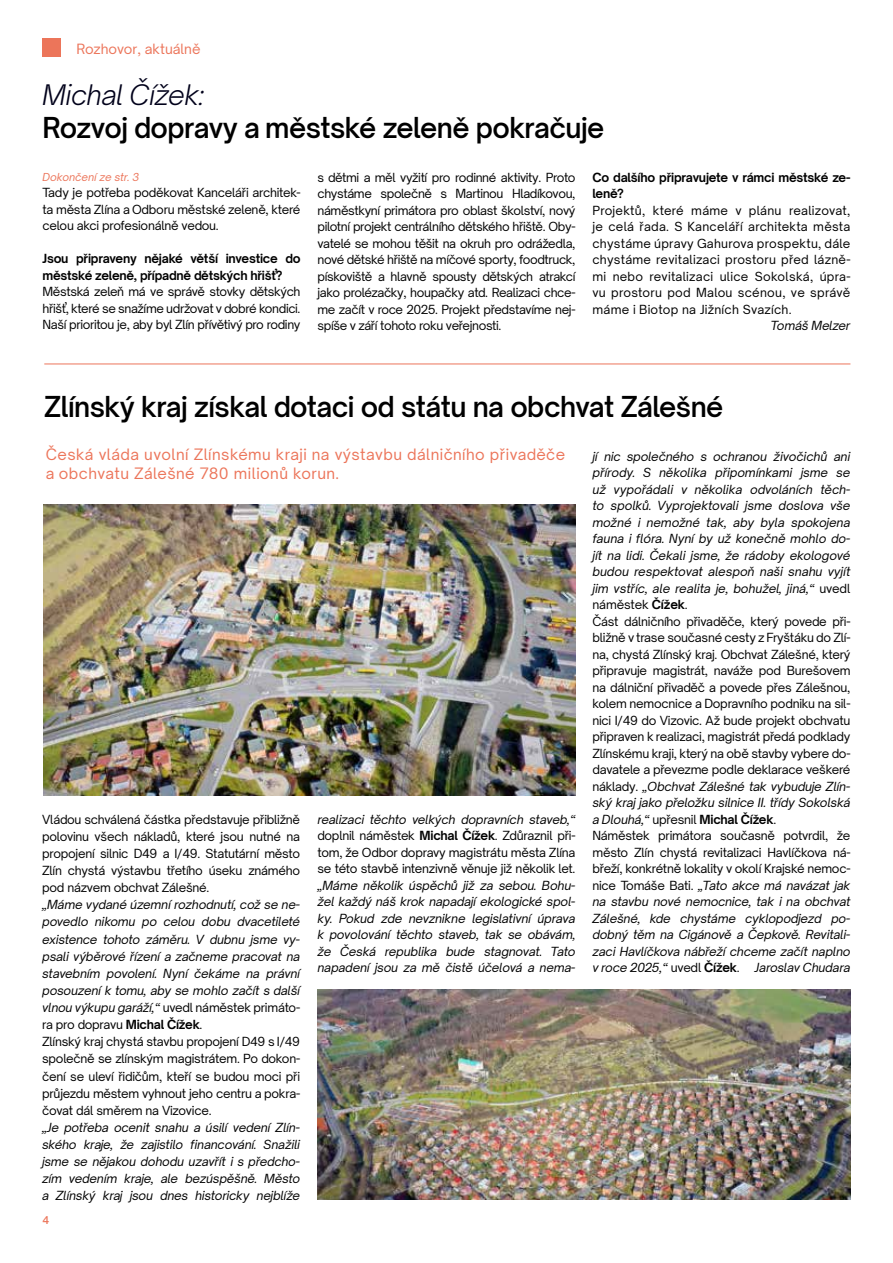
<style>
.page{position:relative;width:893px;height:1263px;background:#fff}
.page>*{position:absolute;margin:0;border:0;box-sizing:border-box;transform-origin:0 0}
.t1{font:600 27px "Open Sauce Sans";letter-spacing:-.02em;color:#000}
.t2{font:italic 300 27px "Open Sauce Sans";letter-spacing:-.02em;color:#00001a}
.t3{font:15px/19.5px "Open Sauce Sans";letter-spacing:.03em;color:#ec755a}
.t4{font:13.5px "Open Sauce Sans";color:#ec755a}
.t5{font:italic 12px/16.5px "Open Sauce Sans";letter-spacing:-.02em;color:#000}
.t6{font:12px/16.5px "Open Sauce Sans";letter-spacing:-.02em;color:#000;text-align:justify}
.t7{font:700 12px/16.5px "Open Sauce Sans";letter-spacing:-.02em;color:#000}
.t8{font:italic 10.5px "Open Sauce Sans";letter-spacing:-.005em;color:#ec755a}
.t9{font:500 10.5px "Open Sauce Sans";color:#ec755a}
.s1{font-style:normal}
.s2{font-weight:700;font-style:normal}
.s3{font-style:italic}
.s4{font-weight:700}
</style>
<div class="page">
<svg style="left:43px;top:38px;width:18px;height:19px"></svg>
<hr style="left:44px;top:364px;width:806px;height:1px;background:#ec755a">
<img style="left:43px;top:505px;width:532px;height:290px">
<img style="left:317px;top:990px;width:533px;height:209px">
<p class="t4" style="left:76px;top:40px;width:126px">Rozhovor, aktuálně</p>
<h1 class="t2" style="left:43px;top:78px;width:163px">Michal Čížek:</h1>
<h1 class="t1" style="left:43px;top:110px;width:563px">Rozvoj dopravy a městské zeleně pokračuje</h1>
<p class="t8" style="left:43px;top:170px;width:98px">Dokončení ze str. 3</p>
<p class="t6" style="left:43px;top:184px;width:259px">Tady je potřeba poděkovat Kanceláři architek&shy;ta města Zlína a Odboru městské zeleně, které celou akci profesionálně vedou.</p>
<p class="t7" style="left:43px;top:250px;width:259px">Jsou připraveny nějaké větší investice do městské zeleně, případně dětských hřišť?</p>
<p class="t6" style="left:43px;top:283px;width:259px">Městská zeleň má ve správě stovky dětských hřišť, které se snažíme udržovat v dobré kondici.<br>Naší prioritou je, aby byl Zlín přívětivý pro rodiny</p>
<p class="t6" style="left:317px;top:169px;width:259px">s dětmi a měl vyžití pro rodinné aktivity. Proto chystáme společně s Martinou Hladíkovou, náměstkyní primátora pro oblast školství, nový pilotní projekt centrálního dětského hřiště. Oby&shy;vatelé se mohou těšit na okruh pro odrážedla, nové dětské hřiště na míčové sporty, foodtruck, pískoviště a hlavně spousty dětských atrakcí jako prolézačky, houpačky atd. Realizaci chce&shy;me začít v roce 2025. Projekt představíme nej&shy;spíše v září tohoto roku veřejnosti.</p>
<p class="t7" style="left:592px;top:169px;width:259px">Co dalšího připravujete v rámci městské ze&shy;leně?</p>
<p class="t6" style="left:592px;top:202px;width:259px">Projektů, které máme v plánu realizovat, je celá řada. S Kanceláří architekta města chystáme úpravy Gahurova prospektu, dále chystáme revitalizaci prostoru před lázně&shy;mi nebo revitalizaci ulice Sokolská, úpra&shy;vu prostoru pod Malou scénou, ve správě máme i Biotop na Jižních Svazích.</p>
<p class="t5" style="left:771px;top:317px;width:81px">Tomáš Melzer</p>
<h1 class="t1" style="left:44px;top:389px;width:681px">Zlínský kraj získal dotaci od státu na obchvat Zálešné</h1>
<p class="t3" style="left:46px;top:444px;width:521px">Česká vláda uvolní Zlínskému kraji na výstavbu dálničního přivaděče a obchvatu Zálešné 780 milionů korun.</p>
<p class="t5" style="left:592px;top:448px;width:259px">jí nic společného s ochranou živočichů ani přírody. S několika připomínkami jsme se už vypořádali v několika odvoláních těch&shy;to spolků. Vyprojektovali jsme doslova vše možné i nemožné tak, aby byla spokojena fauna i flóra. Nyní by už konečně mohlo do&shy;jít na lidi. Čekali jsme, že rádoby ekologové budou respektovat alespoň naši snahu vyjít jim vstříc, ale realita je, bohužel, jiná,“ <span class="s1">uvedl náměstek</span> <span class="s2">Čížek</span><span class="s1">.<br>Část dálničního přivaděče, který povede při&shy;bližně v trase současné cesty z Fryštáku do Zlí&shy;na, chystá Zlínský kraj. Obchvat Zálešné, který připravuje magistrát, naváže pod Burešovem na dálniční přivaděč a povede přes Zálešnou, kolem nemocnice a Dopravního podniku na sil&shy;nici I/49 do Vizovic. Až bude projekt obchvatu připraven k realizaci, magistrát předá podklady Zlínskému kraji, který na obě stavby vybere do&shy;davatele a převezme podle deklarace veškeré náklady.</span> „Obchvat Zálešné tak vybuduje Zlín&shy;ský kraj jako přeložku silnice II. třídy Sokolská a Dlouhá,“ <span class="s1">upřesnil</span> <span class="s2">Michal Čížek</span><span class="s1">.<br>Náměstek primátora současně potvrdil, že město Zlín chystá revitalizaci Havlíčkova ná&shy;břeží, konkrétně lokality v okolí Krajské nemoc&shy;nice Tomáše Bati.</span> „Tato akce má navázat jak na stavbu nové nemocnice, tak i na obchvat Zálešné, kde chystáme cyklopodjezd po&shy;dobný těm na Cigánově a Čepkově. Revitali&shy;zaci Havlíčkova nábřeží chceme začít naplno v roce 2025,“ <span class="s1">uvedl</span> <span class="s2">Čížek</span><span class="s1">.</span></p>
<p class="t6" style="left:42px;top:810px;width:259px;line-height:17.1px">Vládou schválená částka představuje přibližně polovinu všech nákladů, které jsou nutné na propojení silnic D49 a I/49. Statutární město Zlín chystá výstavbu třetího úseku známého pod názvem obchvat Zálešné.</p>
<p class="t5" style="left:42px;top:896px;width:259px;line-height:17.1px">„Máme vydané územní rozhodnutí, což se ne&shy;povedlo nikomu po celou dobu dvacetileté existence tohoto záměru. V dubnu jsme vy&shy;psali výběrové řízení a začneme pracovat na stavebním povolení. Nyní čekáme na právní posouzení k tomu, aby se mohlo začít s další vlnou výkupu garáží,“ <span class="s1">uvedl náměstek primáto&shy;ra pro dopravu</span> <span class="s2">Michal Čížek</span><span class="s1">.<br>Zlínský kraj chystá stavbu propojení D49 s I/49 společně se zlínským magistrátem. Po dokon&shy;čení se uleví řidičům, kteří se budou moci při průjezdu městem vyhnout jeho centru a pokra&shy;čovat dál směrem na Vizovice.</span></p>
<p class="t5" style="left:42px;top:1118px;width:259px;line-height:17.1px;text-align:justify">„Je potřeba ocenit snahu a úsilí vedení Zlín&shy;ského kraje, že zajistilo financování. Snažili jsme se nějakou dohodu uzavřít i s předcho&shy;zím vedením kraje, ale bezúspěšně. Město a Zlínský kraj jsou dnes historicky nejblíže</p>
<p class="t6" style="left:317px;top:811px;width:259px"><span class="s3">realizaci těchto velkých dopravních staveb,“ </span>doplnil náměstek <span class="s4">Michal Čížek</span>. Zdůraznil při&shy;tom, že Odbor dopravy magistrátu města Zlína se této stavbě intenzivně věnuje již několik let.</p>
<p class="t5" style="left:317px;top:877px;width:259px;text-align:justify">„Máme několik úspěchů již za sebou. Bohu&shy;žel každý náš krok napadají ekologické spol&shy;ky. Pokud zde nevznikne legislativní úprava k povolování těchto staveb, tak se obávám, že Česká republika bude stagnovat. Tato napadení jsou za mě čistě účelová a nema-</p>
<p class="t5" style="left:755px;top:959px;width:97px">Jaroslav Chudara</p>
<p class="t9" style="left:43px;top:1213px;width:8px">4</p>
</div>
